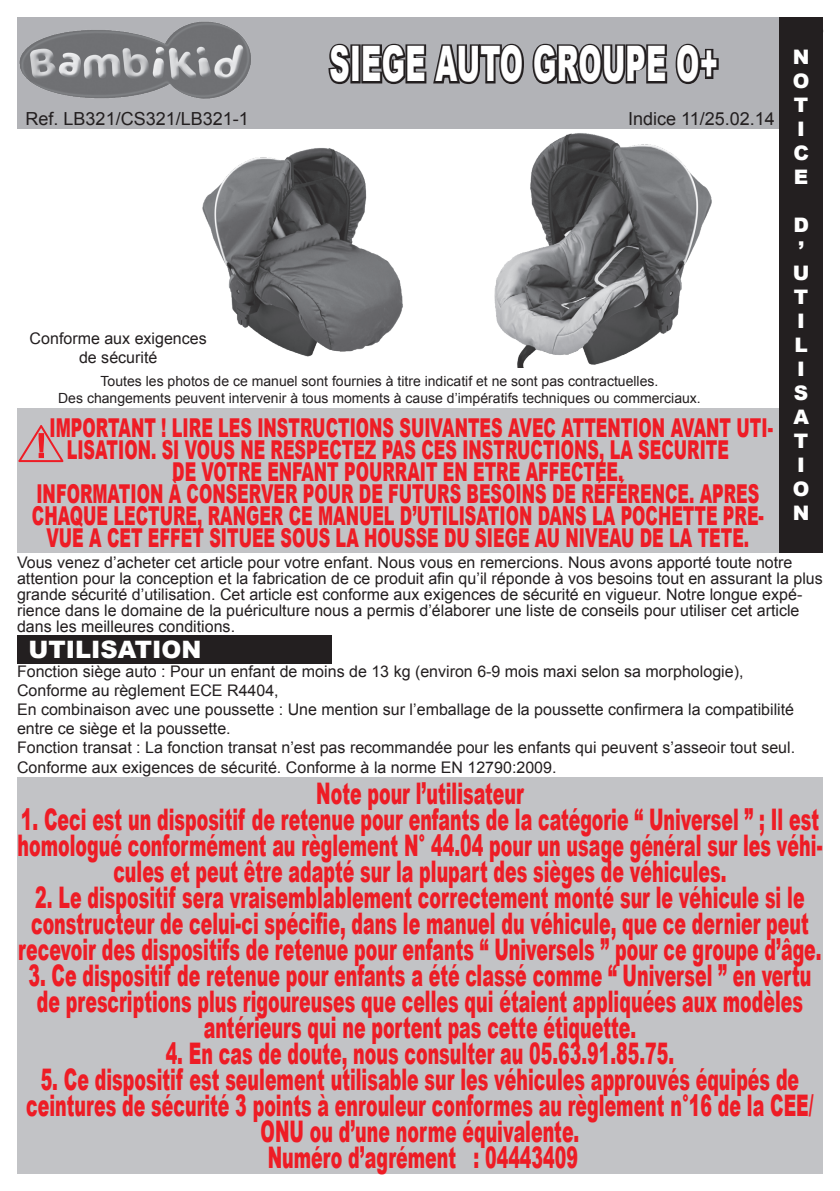
<style>
.page{position:relative;width:840px;height:1191px;background:#fff}
.page>*{position:absolute;margin:0;border:0;box-sizing:border-box;transform-origin:0 0}
.t1{font:900 49px "Arial";letter-spacing:.01em;color:#fff;scale:.57 1}
.t2{font:900 29.8px/26px "Arial";color:#ee1c25;text-align:center;scale:.59 1}
.t3{font:900 26px/22px "Arial";color:#ee1c25;scale:.62 1}
.t4{font:900 24px "Arial";color:#fff}
.t5{font:900 20px "Arial";color:#fff}
.t6{font:18px "Arial";color:#231f20}
.t7{font:16px/16px "Arial";color:#231f20}
.t8{font:14px "Arial";color:#231f20}
</style>
<div class="page">
<div style="left:17px;top:17px;width:762px;height:112px;background:#b2b3b7"></div>
<div style="left:17px;top:635px;width:314px;height:28px;background:#231f20"></div>
<img style="left:19px;top:21px;width:232px;height:78px">
<svg style="left:328px;top:43px;width:25px;height:42px"></svg>
<div style="left:350px;top:44px;width:10px;height:39px;border:4px solid #231f20"></div>
<svg style="left:359px;top:43px;width:360px;height:42px"></svg>
<img style="left:202px;top:148px;width:201px;height:209px">
<img style="left:494px;top:133px;width:218px;height:234px">
<div style="left:17px;top:777px;width:805px;height:397px;background:#c2c3c6"></div>
<div style="left:17px;top:408px;width:761px;height:145px;background:#c2c3c6"></div>
<svg style="left:18px;top:425px;width:46px;height:38px"></svg>
<hr style="left:19px;top:460px;width:43px;height:2px;background:#ee1c25">
<div style="left:779px;top:17px;width:43px;height:536px;background:#231f20"></div>
<p class="t6" style="left:26px;top:107px;width:225px">Ref. LB321/CS321/LB321-1</p>
<p class="t1" style="left:329px;top:33px;width:683px">SIEGE AUTO GROUPE O+</p>
<p class="t6" style="left:627px;top:107px;width:148px">Indice 11/25.02.14</p>
<p class="t7" style="left:30px;top:329px;width:178px;line-height:19.2px;text-align:center">Conforme aux exigences de sécurité</p>
<p class="t8" style="left:101px;top:371px;width:559px">Toutes les photos de ce manuel sont fournies à titre indicatif et ne sont pas contractuelles.</p>
<p class="t8" style="left:58px;top:388px;width:643px">Des changements peuvent intervenir à tous moments à cause d’impératifs techniques ou commerciaux.</p>
<p class="t3" style="left:67px;top:417px;width:1139px;text-indent:-17px">IMPORTANT ! LIRE LES INSTRUCTIONS SUIVANTES AVEC ATTENTION AVANT UTI-<br>LISATION. SI VOUS NE RESPECTEZ PAS CES INSTRUCTIONS, LA SECURITE</p>
<p class="t3" style="left:172px;top:461px;width:729px">DE VOTRE ENFANT POURRAIT EN ETRE AFFECTEE.</p>
<p class="t3" style="left:32px;top:483px;width:1181px;text-align:center">INFORMATION À CONSERVER POUR DE FUTURS BESOINS DE RÉFÉRENCE. APRES<br>CHAQUE LECTURE, RANGER CE MANUEL D’UTILISATION DANS LA POCHETTE PRE-<br>VUE A CET EFFET SITUEE SOUS LA HOUSSE DU SIEGE AU NIVEAU DE LA TETE.</p>
<p class="t5" style="left:792px;top:44px;width:18px">N</p>
<p class="t5" style="left:792px;top:68px;width:18px">O</p>
<p class="t5" style="left:793px;top:92px;width:16px">T</p>
<p class="t5" style="left:796px;top:116px;width:9px">I</p>
<p class="t5" style="left:793px;top:140px;width:17px">C</p>
<p class="t5" style="left:793px;top:164px;width:16px">E</p>
<p class="t5" style="left:793px;top:212px;width:17px">D</p>
<p class="t5" style="left:798px;top:236px;width:7px">’</p>
<p class="t5" style="left:792px;top:260px;width:18px">U</p>
<p class="t5" style="left:793px;top:284px;width:16px">T</p>
<p class="t5" style="left:796px;top:308px;width:9px">I</p>
<p class="t5" style="left:794px;top:332px;width:15px">L</p>
<p class="t5" style="left:796px;top:356px;width:9px">I</p>
<p class="t5" style="left:793px;top:380px;width:16px">S</p>
<p class="t5" style="left:793px;top:404px;width:17px">A</p>
<p class="t5" style="left:793px;top:428px;width:16px">T</p>
<p class="t5" style="left:796px;top:452px;width:9px">I</p>
<p class="t5" style="left:792px;top:476px;width:18px">O</p>
<p class="t5" style="left:792px;top:500px;width:18px">N</p>
<p class="t7" style="left:17px;top:555px;width:806px">Vous venez d’acheter cet article pour votre enfant. Nous vous en remercions. Nous avons apporté toute notre attention pour la conception et la fabrication de ce produit afin qu’il réponde à vos besoins tout en assurant la plus grande sécurité d’utilisation. Cet article est conforme aux exigences de sécurité en vigueur. Notre longue expé&shy;rience dans le domaine de la puériculture nous a permis d’élaborer une liste de conseils pour utiliser cet article dans les meilleures conditions.</p>
<p class="t4" style="left:28px;top:634px;width:175px">UTILISATION</p>
<p class="t7" style="left:17px;top:663px;width:727px">Fonction siège auto : Pour un enfant de moins de 13 kg (environ 6-9 mois maxi selon sa morphologie),</p>
<p class="t7" style="left:17px;top:682px;width:263px">Conforme au règlement ECE R4404,</p>
<p class="t7" style="left:17px;top:700px;width:778px;line-height:19.2px">En combinaison avec une poussette : Une mention sur l’emballage de la poussette confirmera la compatibilité entre ce siège et la poussette.</p>
<p class="t7" style="left:17px;top:740px;width:779px">Fonction transat : La fonction transat n’est pas recommandée pour les enfants qui peuvent s’asseoir tout seul.</p>
<p class="t7" style="left:17px;top:759px;width:540px">Conforme aux exigences de sécurité. Conforme à la norme EN 12790:2009.</p>
<p class="t2" style="left:316px;top:780px;width:353px">Note pour l’utilisateur</p>
<p class="t2" style="left:18px;top:806px;width:1364px">1. Ceci est un dispositif de retenue pour enfants de la catégorie “ Universel ” ; Il est homologué conformément au règlement N° 44.04 pour un usage général sur les véhi&shy;cules et peut être adapté sur la plupart des sièges de véhicules.</p>
<p class="t2" style="left:18px;top:884px;width:1362px">2. Le dispositif sera vraisemblablement correctement monté sur le véhicule si le constructeur de celui-ci spécifie, dans le manuel du véhicule, que ce dernier peut recevoir des dispositifs de retenue pour enfants “ Universels ” pour ce groupe d’âge.</p>
<p class="t2" style="left:28px;top:962px;width:1327px">3. Ce dispositif de retenue pour enfants a été classé comme “ Universel ” en vertu de prescriptions plus rigoureuses que celles qui étaient appliquées aux modèles antérieurs qui ne portent pas cette étiquette.</p>
<p class="t2" style="left:166px;top:1040px;width:862px">4. En cas de doute, nous consulter au 05.63.91.85.75.</p>
<p class="t2" style="left:26px;top:1066px;width:1335px">5. Ce dispositif est seulement utilisable sur les véhicules approuvés équipés de ceintures de sécurité 3 points à enrouleur conformes au règlement n°16 de la CEE/<br>ONU ou d’une norme équivalente.</p>
<p class="t2" style="left:267px;top:1144px;width:527px">Numéro d’agrément : 04443409</p>
</div>
